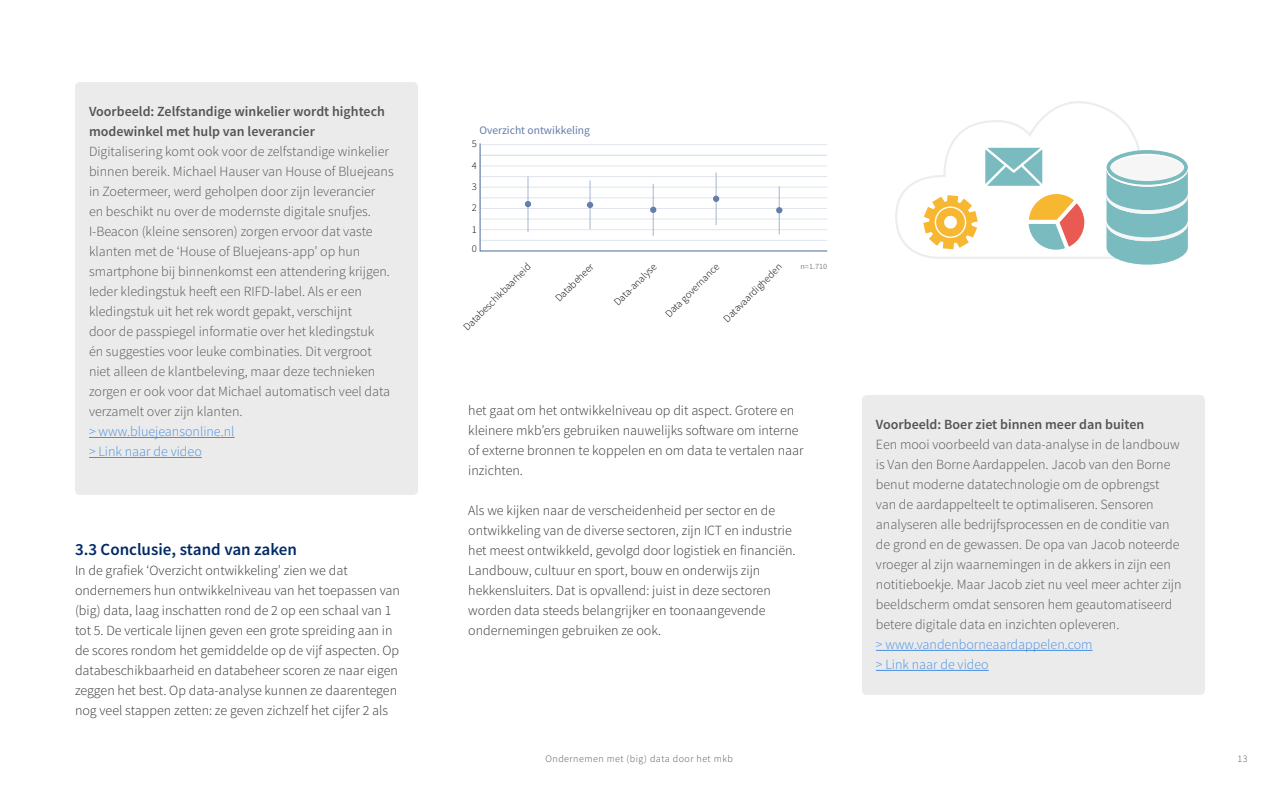
<style>
.page{position:relative;width:1280px;height:800px;background:#fff}
.page>*{position:absolute;margin:0;border:0;box-sizing:border-box;transform-origin:0 0}
.t1{font:600 17px "Source Sans Pro";color:#002964}
.t2{font:300 14px/20px "Source Sans Pro";color:#545454}
.t3{font:300 14px/20px "Source Sans Pro";color:#333}
.t4{font:600 14px/20px "Source Sans Pro";color:#545454}
.t5{font:300 14px/20px "Source Sans Pro";color:#4a90e2}
.t6{font:11.5px "Source Sans Pro";color:#647dab}
.t7{font:300 10.4px "Source Sans Pro";color:#000}
.t8{font:300 10px "Source Sans Pro";letter-spacing:.05em;color:#545454}
.t9{font:8.1px "Source Sans Pro";color:#878787}
</style>
<div class="page">
<svg style="left:479px;top:143px;width:349px;height:109px"></svg>
<div style="left:75px;top:82px;width:343px;height:413px;background:#ebebeb;border-radius:5px"></div>
<hr style="left:89px;top:437px;width:146px;height:1px;background:#4a90e2">
<hr style="left:89px;top:457px;width:113px;height:1px;background:#4a90e2">
<div style="left:862px;top:395px;width:343px;height:300px;background:#ebebeb;border-radius:5px"></div>
<hr style="left:876px;top:650px;width:217px;height:1px;background:#4a90e2">
<hr style="left:876px;top:670px;width:113px;height:1px;background:#4a90e2">
<svg style="left:896px;top:101px;width:292px;height:164px"></svg>
<p class="t4" style="left:89px;top:102px;width:298px">Voorbeeld: Zelfstandige winkelier wordt hightech modewinkel met hulp van leverancier</p>
<p class="t2" style="left:89px;top:142px;width:306px">Digitalisering komt ook voor de zelfstandige winkelier binnen bereik. Michael Hauser van House of Bluejeans in Zoetermeer, werd geholpen door zijn leverancier<br>en beschikt nu over de modernste digitale snufjes.<br>I-Beacon (kleine sensoren) zorgen ervoor dat vaste klanten met de ‘House of Bluejeans-app’ op hun smartphone bij binnenkomst een attendering krijgen.<br>Ieder kledingstuk heeft een RIFD-label. Als er een kledingstuk uit het rek wordt gepakt, verschijnt<br>door de passpiegel informatie over het kledingstuk<br>én suggesties voor leuke combinaties. Dit vergroot niet alleen de klantbeleving, maar deze technieken zorgen er ook voor dat Michael automatisch veel data verzamelt over zijn klanten.</p>
<p class="t5" style="left:89px;top:422px;width:147px">&gt; www.bluejeansonline.nl &gt; Link naar de video</p>
<p class="t1" style="left:75px;top:539px;width:224px">3.3 Conclusie, stand van zaken</p>
<p class="t3" style="left:75px;top:560px;width:326px">In de grafiek ‘Overzicht ontwikkeling’ zien we dat ondernemers hun ontwikkelniveau van het toepassen van (big) data, laag inschatten rond de 2 op een schaal van 1 tot 5. De verticale lijnen geven een grote spreiding aan in de scores rondom het gemiddelde op de vijf aspecten. Op databeschikbaarheid en databeheer scoren ze naar eigen zeggen het best. Op data-analyse kunnen ze daarentegen nog veel stappen zetten: ze geven zichzelf het cijfer 2 als</p>
<p class="t6" style="left:479px;top:123px;width:112px">Overzicht ontwikkeling</p>
<p class="t7" style="left:472px;top:138px;width:7px">5</p>
<p class="t7" style="left:472px;top:159px;width:7px">4</p>
<p class="t7" style="left:472px;top:180px;width:7px">3</p>
<p class="t7" style="left:472px;top:202px;width:7px">2</p>
<p class="t7" style="left:472px;top:223px;width:7px">1</p>
<p class="t7" style="left:472px;top:242px;width:7px">0</p>
<p class="t7" style="left:461px;top:324px;width:92px;rotate:-45deg">Databeschikbaarheid</p>
<p class="t7" style="left:552px;top:296px;width:51px;rotate:-45deg">Databeheer</p>
<p class="t7" style="left:611px;top:300px;width:57px;rotate:-45deg">Data-analyse</p>
<p class="t7" style="left:662px;top:311px;width:73px;rotate:-45deg">Data governance</p>
<p class="t7" style="left:721px;top:316px;width:80px;rotate:-45deg">Datavaardigheden</p>
<p class="t9" style="left:801px;top:261px;width:28px">n=1.710</p>
<p class="t3" style="left:468px;top:400px;width:337px">het gaat om het ontwikkelniveau op dit aspect. Grotere en kleinere mkb’ers gebruiken nauwelijks software om interne of externe bronnen te koppelen en om data te vertalen naar inzichten.</p>
<p class="t3" style="left:468px;top:500px;width:329px">Als we kijken naar de verscheidenheid per sector en de ontwikkeling van de diverse sectoren, zijn ICT en industrie het meest ontwikkeld, gevolgd door logistiek en financiën.<br>Landbouw, cultuur en sport, bouw en onderwijs zijn hekkensluiters. Dat is opvallend: juist in deze sectoren worden data steeds belangrijker en toonaangevende ondernemingen gebruiken ze ook.</p>
<p class="t4" style="left:876px;top:415px;width:270px">Voorbeeld: Boer ziet binnen meer dan buiten</p>
<p class="t2" style="left:876px;top:434px;width:307px">Een mooi voorbeeld van data-analyse in de landbouw is Van den Borne Aardappelen. Jacob van den Borne benut moderne datatechnologie om de opbrengst van de aardappelteelt te optimaliseren. Sensoren analyseren alle bedrijfsprocessen en de conditie van de grond en de gewassen. De opa van Jacob noteerde vroeger al zijn waarnemingen in de akkers in zijn een notitieboekje. Maar Jacob ziet nu veel meer achter zijn beeldscherm omdat sensoren hem geautomatiseerd betere digitale data en inzichten opleveren.</p>
<p class="t5" style="left:876px;top:635px;width:218px">&gt; www.vandenborneaardappelen.com &gt; Link naar de video</p>
<p class="t8" style="left:546px;top:753px;width:189px">Ondernemen met (big) data door het mkb</p>
<p class="t8" style="left:1237px;top:753px;width:12px">13</p>
</div>
